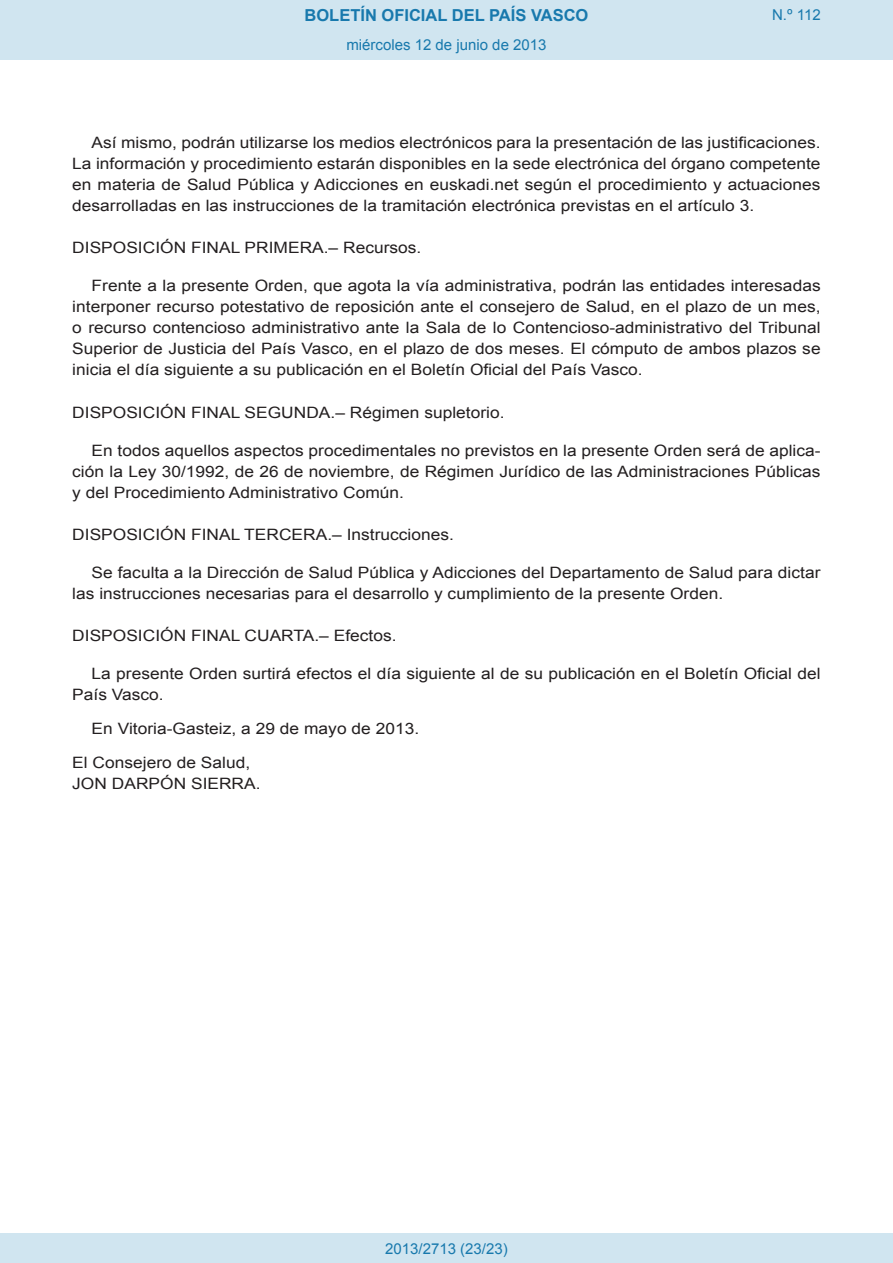
<style>
.page{position:relative;width:893px;height:1263px;background:#fff}
.page>*{position:absolute;margin:0;border:0;box-sizing:border-box;transform-origin:0 0}
.t1{font:700 16.5px "Arial";color:#1879ad}
.BOPVDetalle{font:15.6px/21px "Arial";color:#231f20;text-align:justify;scale:1.11 1}
.BOPVDisposicionTitul{font:15.6px "Arial";color:#231f20;scale:1.11 1}
.BOPVFirmaLugFec{font:15.6px "Arial";color:#231f20;scale:1.11 1}
.BOPVFirmaPuesto{font:15.6px "Arial";color:#231f20;scale:1.11 1}
.BOPVFirmaNombre{font:15.6px "Arial";color:#231f20;scale:1.11 1}
.Paginacion_Centro{font:15px "Arial";color:#1879ad}
</style>
<div class="page">
<div style="left:0;top:0;width:893px;height:60px;background:#d0e5f0"></div>
<div style="left:0;top:1233px;width:893px;height:30px;background:#d0e5f0"></div>
<p class="t1" style="left:305px;top:4px;width:285px">BOLETÍN OFICIAL DEL PAÍS VASCO</p>
<p class="Paginacion_Centro" style="left:346px;top:35px;width:202px">miércoles 12 de junio de 2013</p>
<p class="Paginacion_Centro" style="left:772px;top:5px;width:50px">N.º 112</p>
<p class="BOPVDetalle" style="left:72px;top:132px;width:676px;text-indent:19px">Así mismo, podrán utilizarse los medios electrónicos para la presentación de las justificaciones.<br>La información y procedimiento estarán disponibles en la sede electrónica del órgano competente en materia de Salud Pública y Adicciones en euskadi.net según el procedimiento y actuaciones desarrolladas en las instrucciones de la tramitación electrónica previstas en el artículo 3.</p>
<p class="BOPVDisposicionTitul" style="left:72px;top:238px;width:316px">DISPOSICIÓN FINAL PRIMERA.– Recursos.</p>
<p class="BOPVDetalle" style="left:72px;top:276px;width:676px;text-indent:19px">Frente a la presente Orden, que agota la vía administrativa, podrán las entidades interesadas interponer recurso potestativo de reposición ante el consejero de Salud, en el plazo de un mes, o recurso contencioso administrativo ante la Sala de lo Contencioso-administrativo del Tribunal Superior de Justicia del País Vasco, en el plazo de dos meses. El cómputo de ambos plazos se inicia el día siguiente a su publicación en el Boletín Oficial del País Vasco.</p>
<p class="BOPVDisposicionTitul" style="left:72px;top:402px;width:391px">DISPOSICIÓN FINAL SEGUNDA.– Régimen supletorio.</p>
<p class="BOPVDetalle" style="left:72px;top:440px;width:676px;text-indent:19px">En todos aquellos aspectos procedimentales no previstos en la presente Orden será de aplica&shy;ción la Ley 30/1992, de 26 de noviembre, de Régimen Jurídico de las Administraciones Públicas y del Procedimiento Administrativo Común.</p>
<p class="BOPVDisposicionTitul" style="left:72px;top:524px;width:345px">DISPOSICIÓN FINAL TERCERA.– Instrucciones.</p>
<p class="BOPVDetalle" style="left:72px;top:562px;width:676px;text-indent:19px">Se faculta a la Dirección de Salud Pública y Adicciones del Departamento de Salud para dictar las instrucciones necesarias para el desarrollo y cumplimiento de la presente Orden.</p>
<p class="BOPVDisposicionTitul" style="left:72px;top:625px;width:294px">DISPOSICIÓN FINAL CUARTA.– Efectos.</p>
<p class="BOPVDetalle" style="left:72px;top:663px;width:676px;text-indent:19px">La presente Orden surtirá efectos el día siguiente al de su publicación en el Boletín Oficial del<br>País Vasco.</p>
<p class="BOPVFirmaLugFec" style="left:92px;top:718px;width:297px">En Vitoria-Gasteiz, a 29 de mayo de 2013.</p>
<p class="BOPVFirmaPuesto" style="left:72px;top:752px;width:162px">El Consejero de Salud,</p>
<p class="BOPVFirmaNombre" style="left:72px;top:773px;width:171px">JON DARPÓN SIERRA.</p>
<p class="Paginacion_Centro" style="left:385px;top:1238px;width:124px">2013/2713 (23/23)</p>
</div>
